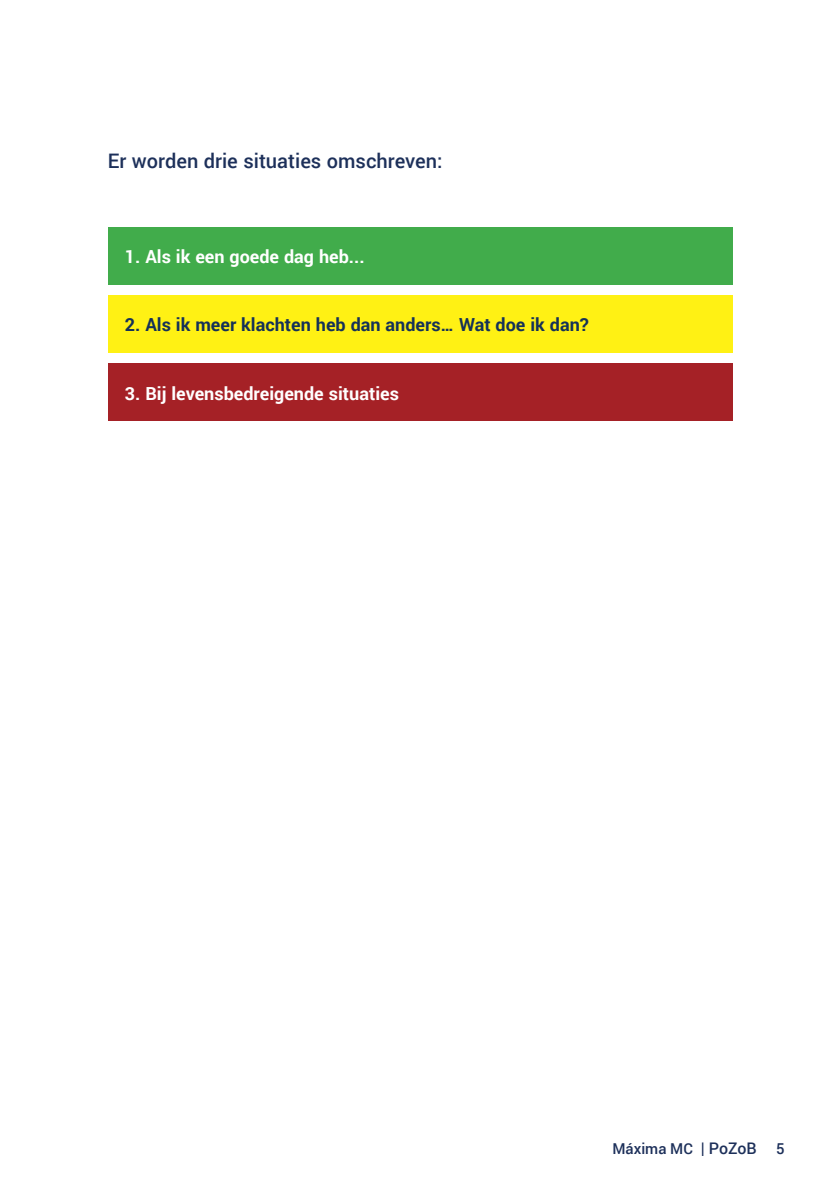
<style>
.page{position:relative;width:840px;height:1191px;background:#fff}
.page>*{position:absolute;margin:0;border:0;box-sizing:border-box;transform-origin:0 0}
.t1{font:500 20px "Roboto";color:#1d305a}
.t2{font:700 18px "Roboto";color:#fff}
.t3{font:700 18px "Roboto";color:#153158}
.t4{font:500 15px "Roboto";color:#1d305a}
.s1{font-size:16px}
</style>
<div class="page">
<div style="left:108px;top:227px;width:623px;height:58px;background:#41ac4b"></div>
<div style="left:108px;top:295px;width:623px;height:58px;background:#fff114"></div>
<div style="left:108px;top:364px;width:623px;height:57px;background:#a52126"></div>
<p class="t1" style="left:108px;top:147px;width:336px">Er worden drie situaties omschreven:</p>
<p class="t2" style="left:125px;top:244px;width:241px">1. Als ik een goede dag heb...</p>
<p class="t3" style="left:125px;top:312px;width:465px">2. Als ik meer klachten heb dan anders… Wat doe ik dan?</p>
<p class="t2" style="left:125px;top:380px;width:275px">3. Bij levensbedreigende situaties</p>
<p class="t4" style="left:612px;top:1138px;width:173px">Máxima MC <span class="s1">| PoZoB</span> 5</p>
</div>
